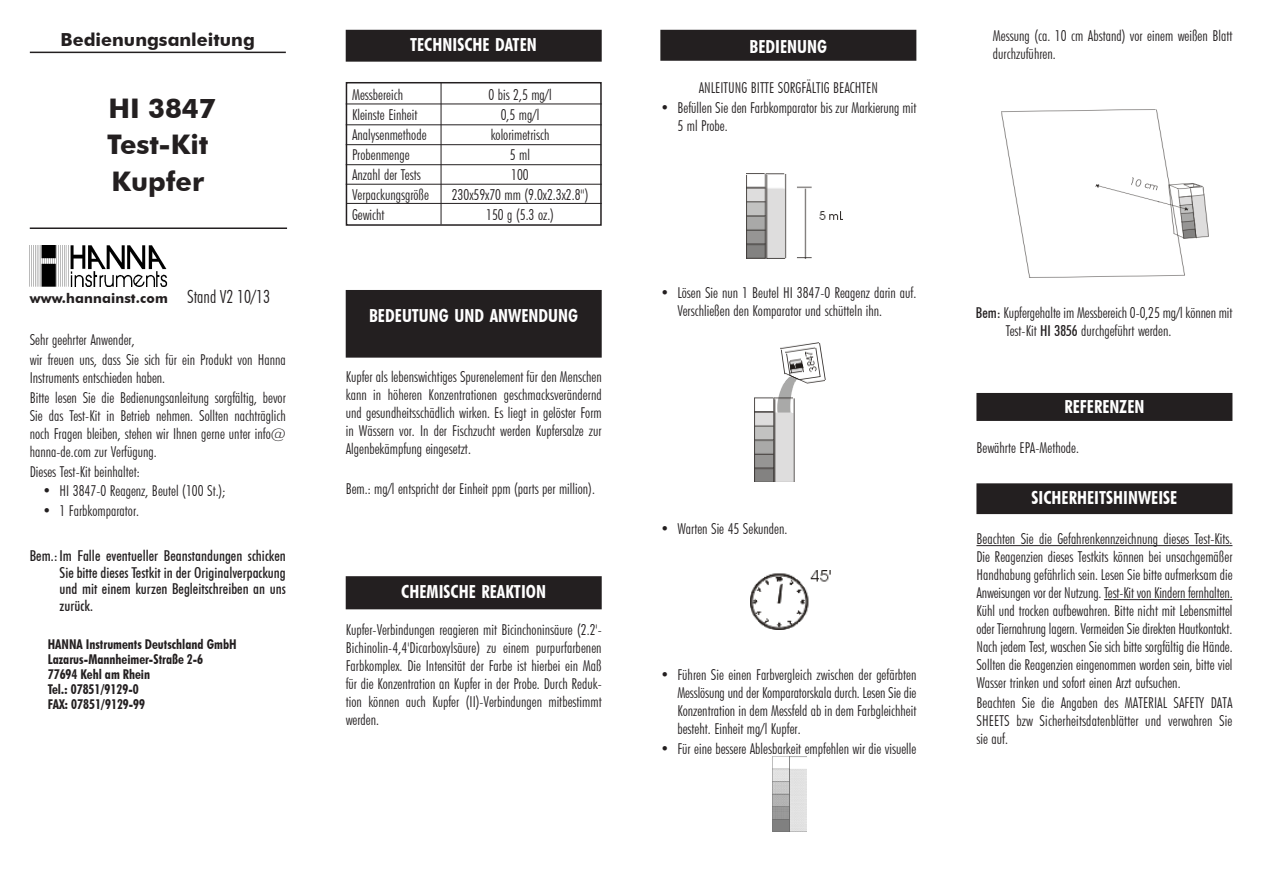
<style>
.page{position:relative;width:1263px;height:893px;background:#fff}
.page>*{position:absolute;margin:0;border:0;box-sizing:border-box;transform-origin:0 0}
._14titolo{font:700 27px "Futura BT";color:#231f20}
._02capitolo{font:700 condensed 18px "Futura BT";color:#fff}
._14titolo-2{font:700 18px "Futura BT";color:#231f20}
.t1{font:300 condensed 18px "Futura BT";color:#231f20}
._01corpo_testo{font:300 condensed 15px/18px "Futura BT";color:#231f20;text-align:justify}
._11fasi{font:300 condensed 15px/18px "Futura BT";color:#231f20}
._07tabella{font:300 condensed 15px "Futura BT";color:#231f20}
._05nota{font:500 condensed 15px/16.5px "Futura BT";color:#231f20;text-align:justify}
._05nota-2{font:300 condensed 15px/18px "Futura BT";letter-spacing:-.005em;color:#231f20}
._04rientri{font:300 condensed 15px "Futura BT";color:#231f20}
.t2{font:700 condensed 13.5px "Futura BT";color:#231f20}
._02capitolo-2{font:700 13.5px "Futura BT";letter-spacing:.01em;color:#231f20}
.s1{font-weight:500}
</style>
<div class="page">
<hr style="left:30px;top:52px;width:256px;height:1px;background:#231f20">
<div style="left:346px;top:31px;width:255px;height:30px;background:#231f20"></div>
<div style="left:346px;top:30px;width:256px;height:32px;border:2px solid #231f20"></div>
<hr style="left:346px;top:164px;width:256px;height:1px;background:#231f20">
<hr style="left:346px;top:184px;width:256px;height:1px;background:#231f20">
<hr style="left:441px;top:82px;width:1px;height:142px;background:#231f20">
<hr style="left:346px;top:144px;width:255px;height:1px;background:#231f20">
<hr style="left:346px;top:125px;width:256px;height:1px;background:#231f20">
<hr style="left:346px;top:203px;width:256px;height:1px;background:#231f20">
<div style="left:346px;top:82px;width:256px;height:144px;border:2px solid #231f20"></div>
<hr style="left:346px;top:104px;width:256px;height:1px;background:#231f20">
<div style="left:661px;top:31px;width:255px;height:29px;background:#231f20"></div>
<div style="left:660px;top:30px;width:256px;height:31px;border:2px solid #231f20"></div>
<img style="left:746px;top:173px;width:97px;height:86px">
<div style="left:346px;top:291px;width:255px;height:66px;background:#231f20"></div>
<div style="left:346px;top:290px;width:256px;height:68px;border:2px solid #231f20"></div>
<div style="left:346px;top:577px;width:255px;height:32px;background:#231f20"></div>
<div style="left:346px;top:576px;width:256px;height:33px;border:2px solid #231f20"></div>
<img style="left:750px;top:570px;width:81px;height:59px">
<img style="left:755px;top:342px;width:70px;height:140px">
<div style="left:977px;top:394px;width:255px;height:26px;background:#231f20"></div>
<div style="left:976px;top:393px;width:256px;height:28px;border:2px solid #231f20"></div>
<div style="left:977px;top:484px;width:255px;height:29px;background:#231f20"></div>
<div style="left:976px;top:483px;width:256px;height:31px;border:2px solid #231f20"></div>
<hr style="left:976px;top:545px;width:256px;height:1px;background:#231f20">
<hr style="left:1104px;top:599px;width:128px;height:1px;background:#231f20">
<img style="left:772px;top:757px;width:34px;height:74px">
<img style="left:1001px;top:109px;width:207px;height:168px">
<hr style="left:30px;top:227px;width:257px;height:2px;background:#231f20">
<img style="left:31px;top:245px;width:137px;height:42px">
<p class="_14titolo-2" style="left:61px;top:28px;width:196px">Bedienungsanleitung</p>
<p class="_14titolo" style="left:108px;top:92px;width:109px">HI 3847</p>
<p class="_14titolo" style="left:107px;top:128px;width:103px">Test-Kit</p>
<p class="_14titolo" style="left:112px;top:165px;width:94px">Kupfer</p>
<p class="_02capitolo-2" style="left:30px;top:290px;width:140px">www.hannainst.com</p>
<p class="t1" style="left:187px;top:286px;width:85px">Stand V2 10/13</p>
<p class="_01corpo_testo" style="left:30px;top:330px;width:106px">Sehr geehrter Anwender,</p>
<p class="_01corpo_testo" style="left:30px;top:350px;width:258px">wir freuen uns, dass Sie sich für ein Produkt von Hanna<br>Instruments entschieden haben.</p>
<p class="_01corpo_testo" style="left:30px;top:388px;width:258px">Bitte lesen Sie die Bedienungsanleitung sorgfältig, bevor Sie das Test-Kit in Betrieb nehmen. Sollten nachträglich noch Fragen bleiben, stehen wir Ihnen gerne unter info@ hanna-de.com zur Verfügung.</p>
<p class="_01corpo_testo" style="left:30px;top:463px;width:111px">Dieses Test-Kit beinhaltet:</p>
<p class="_04rientri" style="left:43px;top:482px;width:184px">• HI 3847-0 Reagenz, Beutel (100 St.);</p>
<p class="_04rientri" style="left:43px;top:501px;width:98px">• 1 Farbkomparator.</p>
<p class="_05nota" style="left:60px;top:548px;width:228px;text-indent:-30px">Bem.:Im Falle eventueller Beanstandungen schicken Sie bitte dieses Testkit in der Originalverpackung und mit einem kurzen Begleitschreiben an uns zurück.</p>
<p class="t2" style="left:48px;top:636px;width:8px">HANNA</p>
<p class="t2" style="left:86px;top:636px;width:151px">INSTRUMENTS DEUTSCHLAND GMBH</p>
<p class="t2" style="left:48px;top:651px;width:157px">LAZARUS-MANNHEIMER-STRAßE 2-6</p>
<p class="t2" style="left:48px;top:666px;width:104px">77694 KEHL AM RHEIN</p>
<p class="t2" style="left:48px;top:681px;width:92px">TEL.: 07851/9129-0</p>
<p class="t2" style="left:48px;top:696px;width:99px">FAX: 07851/9129-99</p>
<p class="_02capitolo" style="left:410px;top:33px;width:128px">TECHNISCHE DATEN</p>
<p class="_07tabella" style="left:352px;top:85px;width:52px">Messbereich</p>
<p class="_07tabella" style="left:488px;top:85px;width:65px">0 bis 2,5 mg/l</p>
<p class="_07tabella" style="left:352px;top:105px;width:67px">Kleinste Einheit</p>
<p class="_07tabella" style="left:501px;top:105px;width:40px">0,5 mg/l</p>
<p class="_07tabella" style="left:352px;top:125px;width:76px">Analysenmethode</p>
<p class="_07tabella" style="left:491px;top:125px;width:60px">kolorimetrisch</p>
<p class="_07tabella" style="left:352px;top:145px;width:59px">Probenmenge</p>
<p class="_07tabella" style="left:510px;top:145px;width:22px">5 ml</p>
<p class="_07tabella" style="left:352px;top:165px;width:70px">Anzahl der Tests</p>
<p class="_07tabella" style="left:511px;top:165px;width:19px">100</p>
<p class="_07tabella" style="left:352px;top:186px;width:78px">Verpackungsgröße</p>
<p class="_07tabella" style="left:452px;top:186px;width:138px">230x59x70 mm (9.0x2.3x2.8")</p>
<p class="_07tabella" style="left:352px;top:206px;width:34px">Gewicht</p>
<p class="_07tabella" style="left:486px;top:206px;width:69px">150 g (5.3 oz.)</p>
<p class="_02capitolo" style="left:369px;top:305px;width:211px">BEDEUTUNG UND ANWENDUNG</p>
<p class="_01corpo_testo" style="left:346px;top:367px;width:257px">Kupfer als lebenswichtiges Spurenelement für den Menschen kann in höheren Konzentrationen geschmacksverändernd und gesundheitsschädlich wirken. Es liegt in gelöster Form in Wässern vor. In der Fischzucht werden Kupfersalze zur Algenbekämpfung eingesetzt.</p>
<p class="_01corpo_testo" style="left:346px;top:479px;width:251px">Bem.: mg/l entspricht der Einheit ppm (parts per million).</p>
<p class="_02capitolo" style="left:401px;top:580px;width:146px">CHEMISCHE REAKTION</p>
<p class="_01corpo_testo" style="left:346px;top:620px;width:257px">Kupfer-Verbindungen reagieren mit Bicinchoninsäure (2.2'- Bichinolin-4,4'Dicarboxylsäure) zu einem purpurfarbenen Farbkomplex. Die Intensität der Farbe ist hierbei ein Maß für die Konzentration an Kupfer in der Probe. Durch Reduk&shy;tion können auch Kupfer (II)-Verbindungen mitbestimmt werden.</p>
<p class="_02capitolo" style="left:749px;top:36px;width:79px">BEDIENUNG</p>
<p class="_11fasi" style="left:699px;top:79px;width:181px">ANLEITUNG BITTE SORGFÄLTIG BEACHTEN</p>
<p class="_11fasi" style="left:677px;top:99px;width:240px;text-indent:-17px">• Befüllen Sie den Farbkomparator bis zur Markierung mit<br>5 ml Probe.</p>
<p class="_11fasi" style="left:993px;top:27px;width:241px">Messung (ca. 10 cm Abstand) vor einem weißen Blatt durchzuführen.</p>
<p class="_11fasi" style="left:677px;top:283px;width:240px;text-indent:-17px">• Lösen Sie nun 1 Beutel HI 3847-0 Reagenz darin auf.<br>Verschließen den Komparator und schütteln ihn.</p>
<p class="_11fasi" style="left:660px;top:519px;width:129px">• Warten Sie 45 Sekunden.</p>
<p class="_11fasi" style="left:677px;top:665px;width:241px;text-align:justify;text-indent:-17px">• Führen Sie einen Farbvergleich zwischen der gefärbten Messlösung und der Komparatorskala durch. Lesen Sie die Konzentration in dem Messfeld ab in dem Farbgleichheit besteht. Einheit mg/l Kupfer.</p>
<p class="_11fasi" style="left:660px;top:739px;width:257px">• Für eine bessere Ablesbarkeit empfehlen wir die visuelle</p>
<p class="_05nota-2" style="left:1006px;top:303px;width:228px;text-indent:-30px"><span class="s1">Bem:</span> Kupfergehalte im Messbereich 0-0,25 mg/l können mit<br>Test-Kit <span class="s1">HI 3856</span> durchgeführt werden.</p>
<p class="_02capitolo" style="left:1064px;top:396px;width:32px">REFEREN</p>
<p class="_02capitolo" style="left:1119px;top:396px;width:26px">ZEN</p>
<p class="_01corpo_testo" style="left:976px;top:439px;width:104px">Bewährte EPA-Methode.</p>
<p class="_02capitolo" style="left:1031px;top:487px;width:147px">SICHERHEITSHINWEISE</p>
<p class="_01corpo_testo" style="left:976px;top:530px;width:258px">Beachten Sie die Gefahrenkennzeichnung dieses Test-Kits.<br>Die Reagenzien dieses Testkits können bei unsachgemäßer Handhabung gefährlich sein. Lesen Sie bitte aufmerksam die Anweisungen vor der Nutzung. Test-Kit von Kindern fernhalten.<br>Kühl und trocken aufbewahren. Bitte nicht mit Lebensmittel oder Tiernahrung lagern. Vermeiden Sie direkten Hautkontakt.<br>Nach jedem Test, waschen Sie sich bitte sorgfältig die Hände.<br>Sollten die Reagenzien eingenommen worden sein, bitte viel Wasser trinken und sofort einen Arzt aufsuchen.</p>
<p class="_01corpo_testo" style="left:976px;top:694px;width:257px">Beachten Sie die Angaben des MATERIAL SAFETY DATA SHEETS bzw Sicherheitsdatenblätter und verwahren Sie sie auf.</p>
</div>
